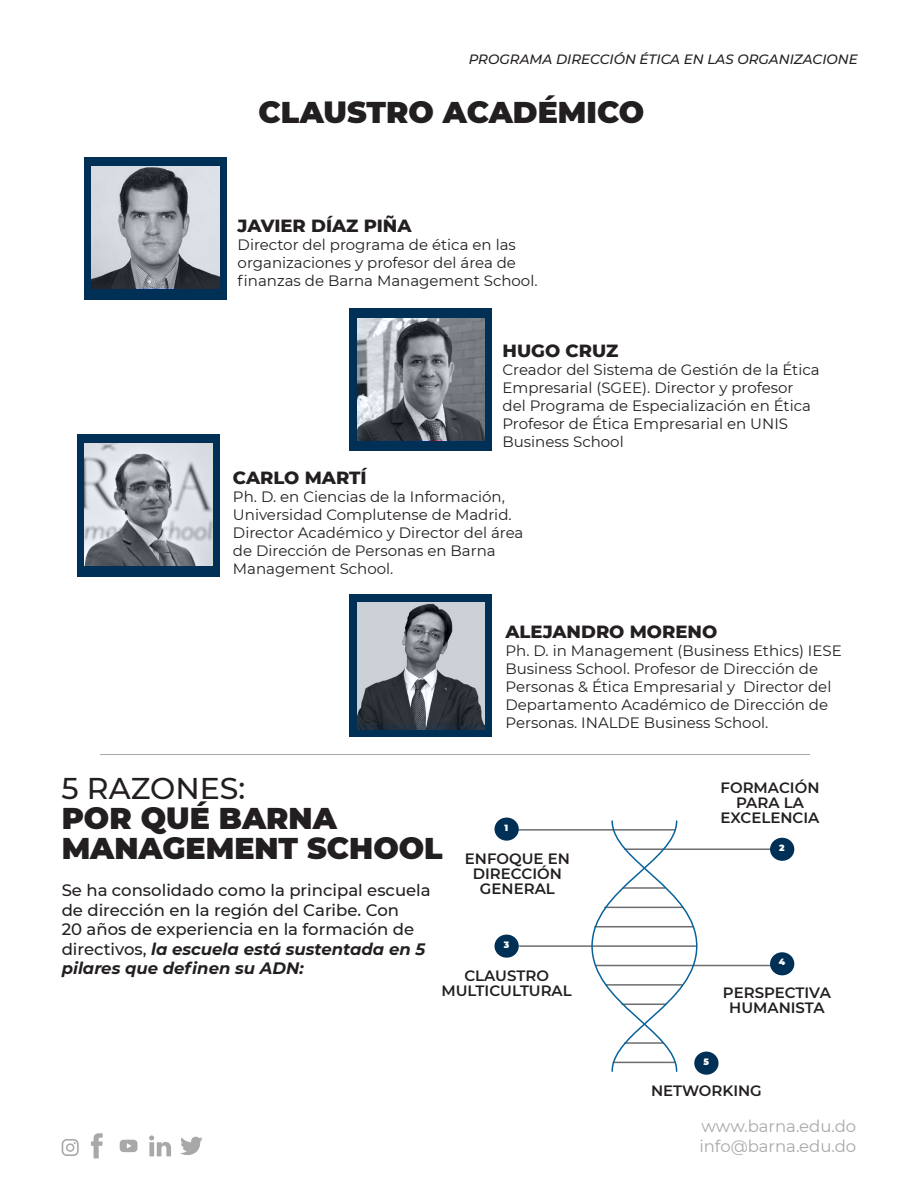
<style>
.page{position:relative;width:918px;height:1188px;background:#fff}
.page>*{position:absolute;margin:0;border:0;box-sizing:border-box;transform-origin:0 0}
.t1{font:900 30px/30px "Montserrat";color:#231f20}
.t2{font:500 30px "Montserrat";color:#231f20}
.t3{font:800 18px "Montserrat";color:#231f20}
.t4{font:500 16.5px/19.5px "Montserrat";color:#231f20}
.t5{font:16.5px/19.8px "Montserrat";color:#a9a8aa}
.t6{font:15px/18px "Montserrat";color:#231f20}
.t7{font:600 15px/15px "Montserrat";color:#231f20;text-align:center}
.t8{font:italic 500 13.5px "Montserrat";color:#231f20}
.t9{font:900 9px "Montserrat";color:#fff}
.s1{font-weight:700;font-style:italic}
</style>
<div class="page">
<hr style="left:596px;top:965px;width:190px;height:1px;background:#6c6d70">
<hr style="left:520px;top:945px;width:176px;height:2px;background:#6c6d70">
<hr style="left:518px;top:829px;width:157px;height:2px;background:#6c6d70">
<hr style="left:625px;top:848px;width:157px;height:2px;background:#6c6d70">
<div style="left:495px;top:818px;width:24px;height:23px;background:#003056;border-radius:50%"></div>
<div style="left:770px;top:838px;width:24px;height:23px;background:#003056;border-radius:50%"></div>
<div style="left:495px;top:935px;width:24px;height:23px;background:#003056;border-radius:50%"></div>
<div style="left:694px;top:1052px;width:25px;height:23px;background:#003056;border-radius:50%"></div>
<div style="left:770px;top:952px;width:24px;height:23px;background:#003056;border-radius:50%"></div>
<svg style="left:591px;top:820px;width:107px;height:252px"></svg>
<hr style="left:100px;top:754px;width:710px;height:1px;background:#a9a8aa">
<div style="left:349px;top:308px;width:143px;height:143px;background:#003056"></div>
<div style="left:77px;top:435px;width:143px;height:142px;background:#003056"></div>
<div style="left:84px;top:157px;width:143px;height:143px;background:#003056"></div>
<div style="left:349px;top:594px;width:143px;height:143px;background:#003056"></div>
<svg style="left:357px;top:318px;width:128px;height:122px;background:#7e8489"></svg>
<img style="left:357px;top:602px;width:128px;height:128px">
<svg style="left:357px;top:602px;width:127px;height:122px;background:#8b9196"></svg>
<svg style="left:85px;top:444px;width:127px;height:122px;background:#a9afb4"></svg>
<svg style="left:92px;top:166px;width:127px;height:122px;background:#9da3a8"></svg>
<svg style="left:180px;top:1137px;width:22px;height:18px"></svg>
<svg style="left:91px;top:1133px;width:12px;height:26px"></svg>
<svg style="left:62px;top:1139px;width:17px;height:17px"></svg>
<svg style="left:149px;top:1135px;width:22px;height:21px"></svg>
<svg style="left:120px;top:1140px;width:17px;height:12px"></svg>
<p class="t8" style="left:469px;top:50px;width:391px">PROGRAMA DIRECCIÓN ÉTICA EN LAS ORGANIZACIONE</p>
<h1 class="t1" style="left:259px;top:95px;width:387px">CLAUSTRO ACADÉMICO</h1>
<p class="t3" style="left:238px;top:213px;width:175px">JAVIER DÍAZ PIÑA</p>
<p class="t6" style="left:238px;top:235px;width:301px">Director del programa de ética en las organizaciones y profesor del área de finanzas de Barna Management School.</p>
<p class="t3" style="left:503px;top:337px;width:117px">HUGO CRUZ</p>
<p class="t6" style="left:503px;top:360px;width:319px">Creador del Sistema de Gestión de la Ética Empresarial (SGEE). Director y profesor del Programa de Especialización en Ética Profesor de Ética Empresarial en UNIS Business School</p>
<p class="t3" style="left:233px;top:464px;width:135px">CARLO MARTÍ</p>
<p class="t6" style="left:233px;top:487px;width:292px">Ph. D. en Ciencias de la Información, Universidad Complutense de Madrid.<br>Director Académico y Director del área de Dirección de Personas en Barna Management School.</p>
<p class="t3" style="left:506px;top:619px;width:213px">ALEJANDRO MORENO</p>
<p class="t6" style="left:506px;top:641px;width:338px">Ph. D. in Management (Business Ethics) IESE Business School. Profesor de Dirección de Personas &amp; Ética Empresarial y Director del Departamento Académico de Dirección de Personas. INALDE Business School.</p>
<h1 class="t2" style="left:62px;top:768px;width:185px">5 RAZONES:</h1>
<h1 class="t1" style="left:62px;top:802px;width:383px">POR QUÉ BARNA<br>MANAGEMENT SCHOOL</h1>
<p class="t4" style="left:62px;top:880px;width:371px">Se ha consolidado como la principal escuela de dirección en la región del Caribe. Con<br>20 años de experiencia en la formación de directivos, <span class="s1">la escuela está sustentada en 5 pilares que definen su ADN:</span></p>
<p class="t9" style="left:505px;top:821px;width:5px">1</p>
<p class="t7" style="left:465px;top:851px;width:107px">ENFOQUE EN<br>DIRECCIÓN<br>GENERAL</p>
<p class="t9" style="left:504px;top:938px;width:7px">3</p>
<p class="t7" style="left:441px;top:967px;width:132px">CLAUSTRO<br>MULTICULTURAL</p>
<p class="t7" style="left:721px;top:780px;width:100px">FORMACIÓN<br>PARA LA<br>EXCELENCIA</p>
<p class="t9" style="left:779px;top:841px;width:7px">2</p>
<p class="t9" style="left:779px;top:956px;width:8px">4</p>
<p class="t7" style="left:723px;top:984px;width:109px">PERSPECTIVA<br>HUMANISTA</p>
<p class="t9" style="left:703px;top:1055px;width:7px">5</p>
<p class="t7" style="left:651px;top:1082px;width:112px">NETWORKING</p>
<p class="t5" style="left:699px;top:1115px;width:158px">www.barna.edu.do info@barna.edu.do</p>
</div>
